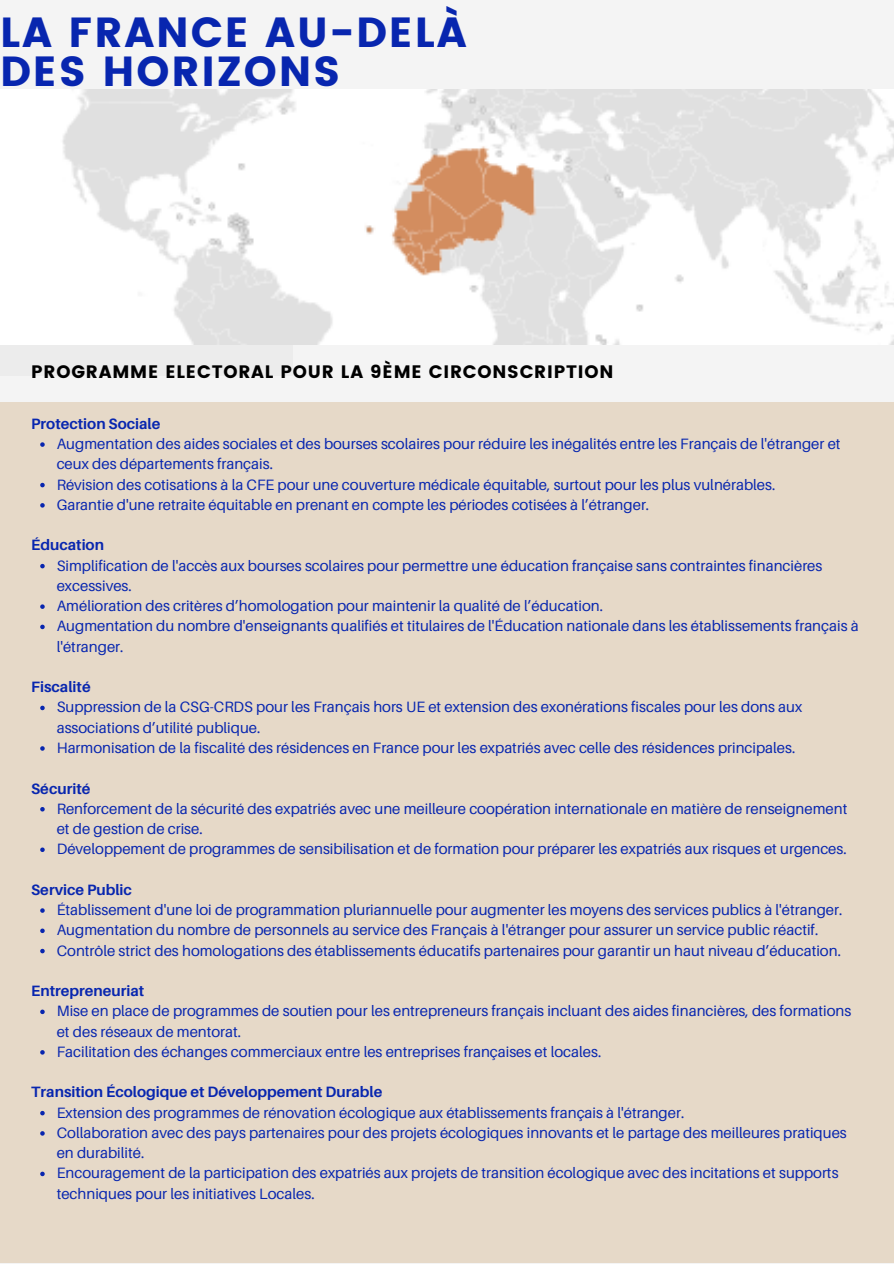
<style>
.page{position:relative;width:894px;height:1264px;background:#fff}
.page>*{position:absolute;margin:0;border:0;box-sizing:border-box;transform-origin:0 0}
.t1{font:42px/39.3px "Poppins";letter-spacing:.045em;color:#0826af}
.t2{font:18px "Poppins";letter-spacing:.045em;color:#000}
.t3{font:15px/20.2px "Aileron";color:#0826af}
.t4{font:700 15px "Aileron";color:#0826af}
</style>
<div class="page">
<div style="left:0;top:0;width:893px;height:1263px;background:#f4f4f4"></div>
<div style="left:0;top:402px;width:893px;height:861px;background:#e6d9c8"></div>
<div style="left:0;top:225px;width:292px;height:150px;background:#ececec"></div>
<img style="left:0;top:89px;width:893px;height:256px">
<svg style="left:40px;top:442px;width:5px;height:5px"></svg>
<svg style="left:40px;top:483px;width:5px;height:4px"></svg>
<svg style="left:40px;top:503px;width:5px;height:4px"></svg>
<svg style="left:40px;top:564px;width:5px;height:4px"></svg>
<svg style="left:40px;top:604px;width:5px;height:5px"></svg>
<svg style="left:40px;top:624px;width:5px;height:5px"></svg>
<svg style="left:40px;top:705px;width:5px;height:5px"></svg>
<svg style="left:40px;top:746px;width:5px;height:4px"></svg>
<svg style="left:40px;top:807px;width:5px;height:4px"></svg>
<svg style="left:40px;top:847px;width:5px;height:5px"></svg>
<svg style="left:40px;top:908px;width:5px;height:4px"></svg>
<svg style="left:40px;top:928px;width:5px;height:5px"></svg>
<svg style="left:40px;top:948px;width:5px;height:5px"></svg>
<svg style="left:40px;top:1009px;width:5px;height:5px"></svg>
<svg style="left:40px;top:1050px;width:5px;height:4px"></svg>
<svg style="left:40px;top:1110px;width:5px;height:5px"></svg>
<svg style="left:40px;top:1131px;width:5px;height:4px"></svg>
<svg style="left:40px;top:1171px;width:5px;height:5px"></svg>
<p class="t1" style="left:0;top:12px;width:468px">LA FRANCE AU-DELÀ<br>DES HORIZONS</p>
<p class="t2" style="left:31px;top:361px;width:583px">PROGRAMME ELECTORAL POUR LA 9ÈME CIRCONSCRIPTION</p>
<h2 class="t4" style="left:31px;top:414px;width:131px">Protection Sociale</h2>
<h3 class="t3" style="left:57px;top:433px;width:785px">Augmentation des aides sociales et des bourses scolaires pour réduire les inégalités entre les Français de l'étranger et ceux des départements français.</h3>
<p class="t3" style="left:57px;top:474px;width:720px">Révision des cotisations à la CFE pour une couverture médicale équitable, surtout pour les plus vulnérables.</p>
<p class="t3" style="left:57px;top:494px;width:594px">Garantie d'une retraite équitable en prenant en compte les périodes cotisées à l’étranger.</p>
<p class="t4" style="left:31px;top:536px;width:74px">Éducation</p>
<h3 class="t3" style="left:57px;top:555px;width:767px">Simplification de l'accès aux bourses scolaires pour permettre une éducation française sans contraintes financières excessives.</h3>
<p class="t3" style="left:57px;top:595px;width:547px">Amélioration des critères d’homologation pour maintenir la qualité de l’éducation.</p>
<p class="t3" style="left:57px;top:615px;width:803px">Augmentation du nombre d'enseignants qualifiés et titulaires de l'Éducation nationale dans les établissements français à l'étranger.</p>
<p class="t4" style="left:31px;top:677px;width:61px">Fiscalité</p>
<h3 class="t3" style="left:57px;top:696px;width:746px">Suppression de la CSG-CRDS pour les Français hors UE et extension des exonérations fiscales pour les dons aux associations d’utilité publique.</h3>
<p class="t3" style="left:57px;top:737px;width:740px">Harmonisation de la fiscalité des résidences en France pour les expatriés avec celle des résidences principales.</p>
<p class="t4" style="left:31px;top:779px;width:61px">Sécurité</p>
<h3 class="t3" style="left:57px;top:798px;width:792px">Renforcement de la sécurité des expatriés avec une meilleure coopération internationale en matière de renseignement et de gestion de crise.</h3>
<p class="t3" style="left:57px;top:838px;width:791px">Développement de programmes de sensibilisation et de formation pour préparer les expatriés aux risques et urgences.</p>
<p class="t4" style="left:31px;top:880px;width:102px">Service Public</p>
<h3 class="t3" style="left:57px;top:899px;width:787px">Établissement d'une loi de programmation pluriannuelle pour augmenter les moyens des services publics à l'étranger.</h3>
<p class="t3" style="left:57px;top:919px;width:762px">Augmentation du nombre de personnels au service des Français à l'étranger pour assurer un service public réactif.</p>
<p class="t3" style="left:57px;top:939px;width:785px">Contrôle strict des homologations des établissements éducatifs partenaires pour garantir un haut niveau d’éducation.</p>
<p class="t4" style="left:31px;top:981px;width:115px">Entrepreneuriat</p>
<h3 class="t3" style="left:57px;top:1000px;width:795px">Mise en place de programmes de soutien pour les entrepreneurs français incluant des aides financières, des formations et des réseaux de mentorat.</h3>
<p class="t3" style="left:57px;top:1041px;width:546px">Facilitation des échanges commerciaux entre les entreprises françaises et locales.</p>
<p class="t4" style="left:31px;top:1082px;width:352px">Transition Écologique et Développement Durable</p>
<h3 class="t3" style="left:57px;top:1101px;width:629px">Extension des programmes de rénovation écologique aux établissements français à l'étranger.</h3>
<p class="t3" style="left:57px;top:1122px;width:791px">Collaboration avec des pays partenaires pour des projets écologiques innovants et le partage des meilleures pratiques en durabilité.</p>
<p class="t3" style="left:57px;top:1162px;width:783px">Encouragement de la participation des expatriés aux projets de transition écologique avec des incitations et supports techniques pour les initiatives Locales.</p>
</div>
